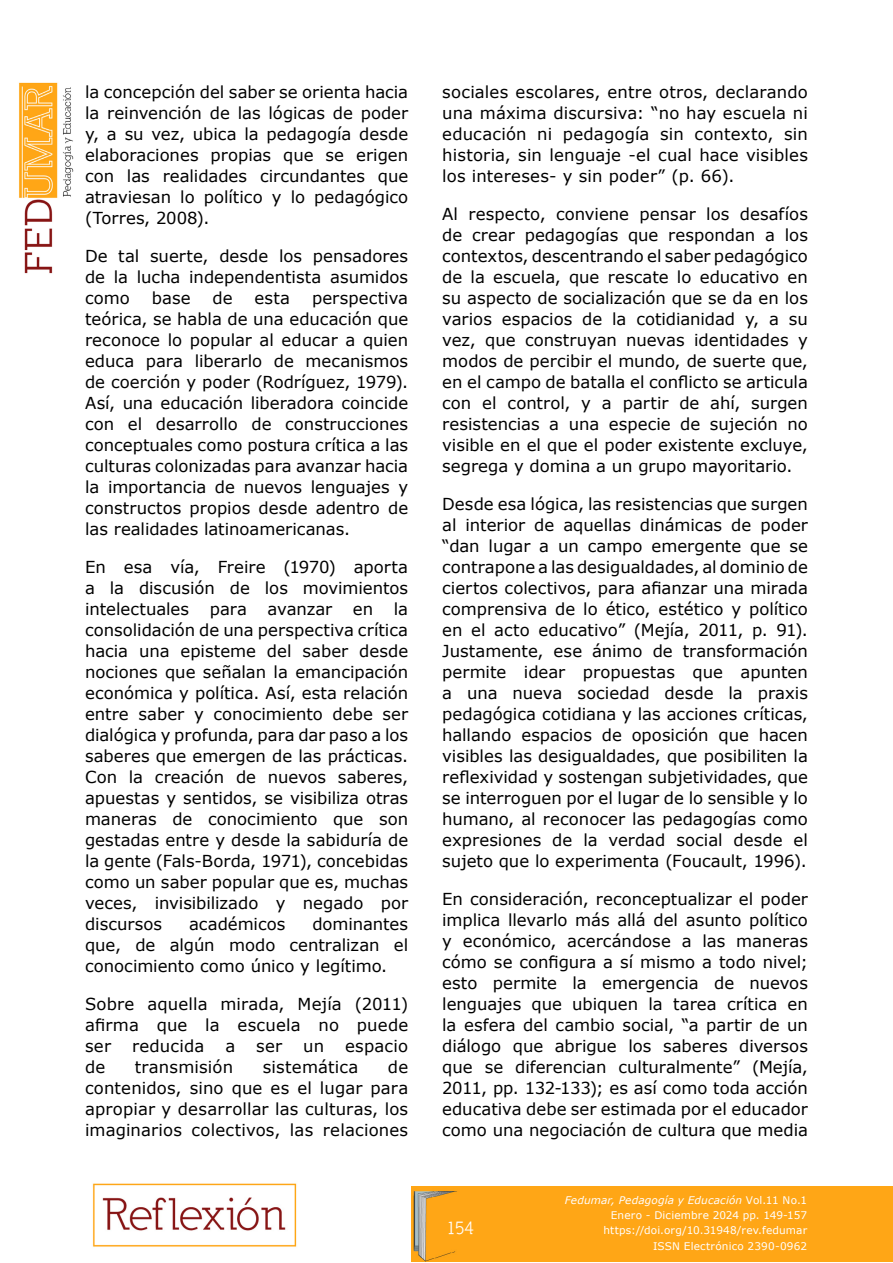
<style>
.page{position:relative;width:893px;height:1263px;background:#fff}
.page>*{position:absolute;margin:0;border:0;box-sizing:border-box;transform-origin:0 0}
.t1{font:700 18px "Nilland";color:#fff}
.t2{font:16.5px/21px "Verdana";color:#000;text-align:justify}
.t3{font:10.5px/15px "Verdana";letter-spacing:.015em;color:#fff;text-align:right}
.s1{font-style:italic}
</style>
<div class="page">
<div style="left:411px;top:1187px;width:482px;height:75px;background:#ffa616"></div>
<img style="left:19px;top:82px;width:55px;height:192px">
<img style="left:92px;top:1183px;width:205px;height:64px">
<p class="t2" style="left:85px;top:81px;width:325px">la concepción del saber se orienta hacia la reinvención de las lógicas de poder y, a su vez, ubica la pedagogía desde elaboraciones propias que se erigen con las realidades circundantes que atraviesan lo político y lo pedagógico (Torres, 2008).</p>
<p class="t2" style="left:85px;top:245px;width:325px">De tal suerte, desde los pensadores de la lucha independentista asumidos como</p>
<p class="t2" style="left:152px;top:287px;width:40px">base</p>
<p class="t2" style="left:213px;top:287px;width:22px">de</p>
<p class="t2" style="left:255px;top:287px;width:37px">esta</p>
<p class="t2" style="left:85px;top:287px;width:325px;text-indent:227px">perspectiva teórica, se habla de una educación que reconoce lo popular al educar a quien educa para liberarlo de mecanismos de coerción y poder (Rodríguez, 1979).<br>Así, una educación liberadora coincide con el desarrollo de construcciones conceptuales como postura crítica a las culturas colonizadas para avanzar hacia la importancia de nuevos lenguajes y constructos propios desde adentro de las realidades latinoamericanas.</p>
<p class="t2" style="left:85px;top:556px;width:325px">En esa vía, Freire (1970) aporta a la discusión de los movimientos intelectuales para avanzar en la consolidación de una perspectiva crítica hacia una episteme del saber desde nociones que señalan la emancipación económica y política. Así, esta relación entre saber y conocimiento debe ser dialógica y profunda, para dar paso a los saberes que emergen de las prácticas.<br>Con la creación de nuevos saberes, apuestas y sentidos, se visibiliza otras maneras de conocimiento que son gestadas entre y desde la sabiduría de la gente (Fals-Borda, 1971), concebidas como un saber popular que es, muchas veces, invisibilizado y negado por discursos</p>
<p class="t2" style="left:189px;top:913px;width:98px">académicos</p>
<p class="t2" style="left:85px;top:913px;width:325px;text-indent:227px">dominantes que, de algún modo centralizan el conocimiento como único y legítimo.</p>
<p class="t2" style="left:85px;top:993px;width:325px">Sobre aquella mirada, Mejía (2011) afirma que la escuela no puede ser</p>
<p class="t2" style="left:132px;top:1035px;width:74px">reducida</p>
<p class="t2" style="left:225px;top:1035px;width:11px">a</p>
<p class="t2" style="left:256px;top:1035px;width:28px">ser</p>
<p class="t2" style="left:303px;top:1035px;width:22px">un</p>
<p class="t2" style="left:345px;top:1035px;width:65px">espacio</p>
<p class="t2" style="left:85px;top:1056px;width:22px">de</p>
<p class="t2" style="left:135px;top:1056px;width:100px">transmisión</p>
<p class="t2" style="left:263px;top:1056px;width:97px">sistemática</p>
<p class="t2" style="left:85px;top:1056px;width:325px;text-indent:303px">de contenidos, sino que es el lugar para apropiar y desarrollar las culturas, los imaginarios colectivos, las relaciones</p>
<p class="t2" style="left:442px;top:81px;width:367px">sociales escolares, entre otros, declarando una máxima discursiva: “no hay escuela ni educación ni pedagogía sin contexto, sin historia, sin lenguaje -el cual hace visibles los intereses- y sin poder” (p. 66).</p>
<p class="t2" style="left:442px;top:203px;width:367px">Al respecto, conviene pensar los desafíos de crear pedagogías que respondan a los contextos, descentrando el saber pedagógico de la escuela, que rescate lo educativo en su aspecto de socialización que se da en los varios espacios de la cotidianidad y, a su vez, que construyan nuevas identidades y modos de percibir el mundo, de suerte que, en el campo de batalla el conflicto se articula con el control, y a partir de ahí, surgen resistencias a una especie de sujeción no visible en el que el poder existente excluye, segrega y domina a un grupo mayoritario.</p>
<p class="t2" style="left:442px;top:493px;width:367px">Desde esa lógica, las resistencias que surgen al interior de aquellas dinámicas de poder “dan lugar a un campo emergente que se contrapone a las desigualdades, al dominio de ciertos colectivos, para afianzar una mirada comprensiva de lo ético, estético y político en el acto educativo” (Mejía, 2011, p. 91).<br>Justamente, ese ánimo de transformación permite idear propuestas que apunten a una nueva sociedad desde la praxis pedagógica cotidiana y las acciones críticas, hallando espacios de oposición que hacen visibles las desigualdades, que posibiliten la reflexividad y sostengan subjetividades, que se interroguen por el lugar de lo sensible y lo humano, al reconocer las pedagogías como expresiones de la verdad social desde el sujeto que lo experimenta (Foucault, 1996).</p>
<p class="t2" style="left:442px;top:888px;width:367px">En consideración, reconceptualizar el poder implica llevarlo más allá del asunto político y económico, acercándose a las maneras cómo se configura a sí mismo a todo nivel; esto permite la emergencia de nuevos lenguajes que ubiquen la tarea crítica en la esfera del cambio social, “a partir de un diálogo que abrigue los saberes diversos que se diferencian culturalmente” (Mejía, 2011, pp. 132-133); es así como toda acción educativa debe ser estimada por el educador como una negociación de cultura que media</p>
<p class="t1" style="left:446px;top:1217px;width:29px">154</p>
<p class="t3" style="left:565px;top:1193px;width:244px"><span class="s1">Fedumar, Pedagogía y Educación</span> Vol.11 No.1<br>Enero - Diciembre 2024 pp. 149-157 https://doi.org/10.31948/rev.fedumar<br>ISSN Electrónico 2390-0962</p>
</div>
